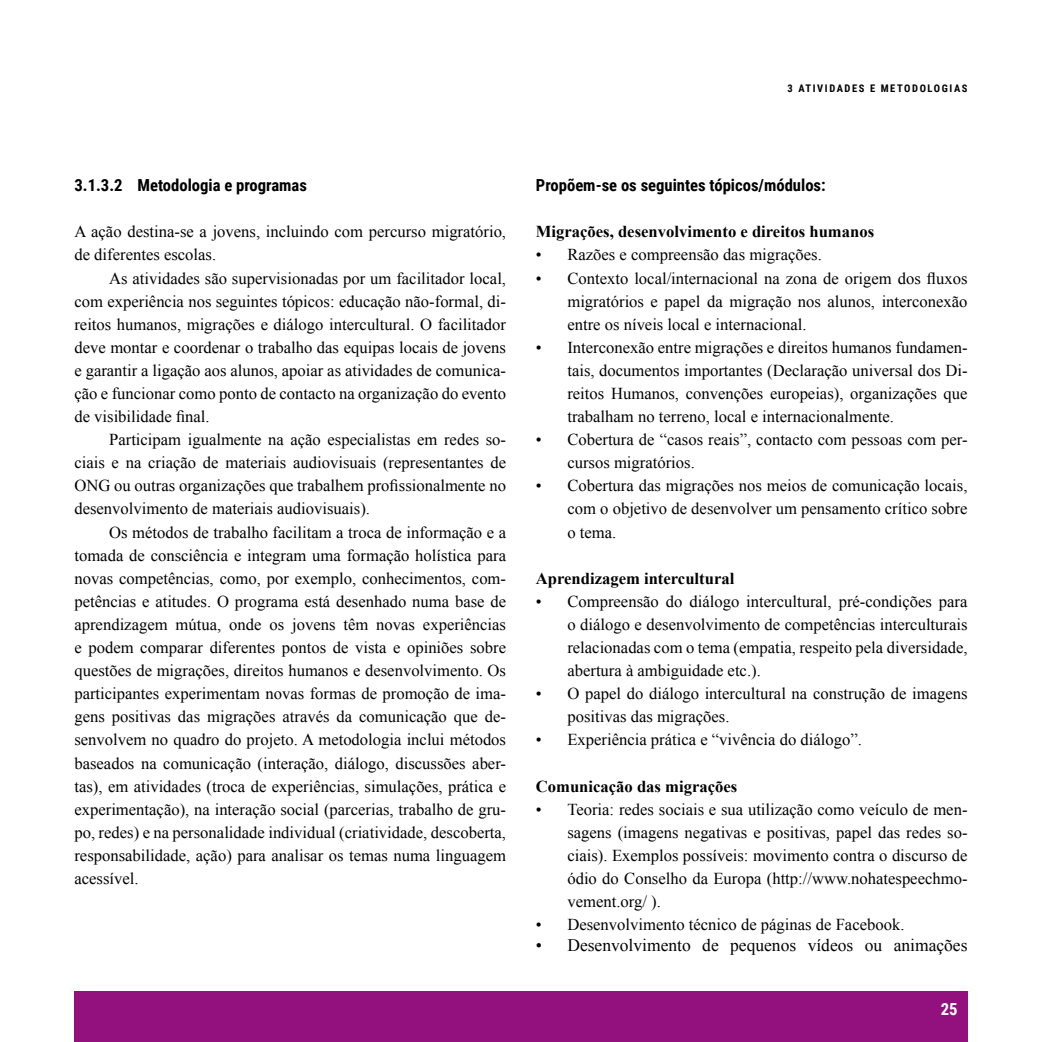
<style>
.page{position:relative;width:1042px;height:1042px;background:#fff}
.page>*{position:absolute;margin:0;border:0;box-sizing:border-box;transform-origin:0 0}
.t1{font:17.5px "Times New Roman";color:#000}
.t2{font:16.62px/23.1px "Times New Roman";color:#000;text-align:justify}
.t3{font:700 16.62px "Times New Roman";color:#000}
.t4{font:700 16.62px "Roboto Condensed";color:#000}
.t5{font:700 16.62px "Roboto Condensed";color:#fff}
.t6{font:700 10.5px "Roboto Condensed";letter-spacing:.15em;color:#000}
</style>
<div class="page">
<div style="left:74px;top:991px;width:893px;height:51px;background:#93117e"></div>
<p class="t6" style="left:787px;top:81px;width:182px">3 ATIVIDADES E METODOLOGIAS</p>
<p class="t4" style="left:74px;top:173px;width:234px">3.1.3.2 Metodologia e programas</p>
<p class="t2" style="left:74px;top:220px;width:433px">A ação destina-se a jovens, incluindo com percurso migratório, de diferentes escolas.</p>
<p class="t2" style="left:74px;top:266px;width:433px;text-indent:35px">As atividades são supervisionadas por um facilitador local, com experiência nos seguintes tópicos: educação não-formal, di&shy;reitos humanos, migrações e diálogo intercultural. O facilitador deve montar e coordenar o trabalho das equipas locais de jovens e garantir a ligação aos alunos, apoiar as atividades de comunica&shy;ção e funcionar como ponto de contacto na organização do evento de visibilidade final.</p>
<p class="t2" style="left:74px;top:428px;width:433px;text-indent:35px">Participam igualmente na ação especialistas em redes so&shy;ciais e na criação de materiais audiovisuais (representantes de ONG ou outras organizações que trabalhem profissionalmente no desenvolvimento de materiais audiovisuais).</p>
<p class="t2" style="left:74px;top:520px;width:433px;text-indent:35px">Os métodos de trabalho facilitam a troca de informação e a tomada de consciência e integram uma formação holística para novas competências, como, por exemplo, conhecimentos, com&shy;petências e atitudes. O programa está desenhado numa base de aprendizagem mútua, onde os jovens têm novas experiências e podem comparar diferentes pontos de vista e opiniões sobre questões de migrações, direitos humanos e desenvolvimento. Os participantes experimentam novas formas de promoção de ima&shy;gens positivas das migrações através da comunicação que de&shy;senvolvem no quadro do projeto. A metodologia inclui métodos baseados na comunicação (interação, diálogo, discussões aber&shy;tas), em atividades (troca de experiências, simulações, prática e experimentação), na interação social (parcerias, trabalho de gru&shy;po, redes) e na personalidade individual (criatividade, descoberta, responsabilidade, ação) para analisar os temas numa linguagem acessível.</p>
<p class="t4" style="left:536px;top:173px;width:291px">Propõem-se os seguintes tópicos/módulos:</p>
<p class="t3" style="left:536px;top:220px;width:340px">Migrações, desenvolvimento e direitos humanos</p>
<p class="t2" style="left:536px;top:243px;width:287px">• Razões e compreensão das migrações.</p>
<p class="t2" style="left:567px;top:266px;width:402px;text-indent:-32px">• Contexto local/internacional na zona de origem dos fluxos migratórios e papel da migração nos alunos, interconexão entre os níveis local e internacional.</p>
<p class="t2" style="left:567px;top:335px;width:402px;text-indent:-32px">• Interconexão entre migrações e direitos humanos fundamen&shy;tais, documentos importantes (Declaração universal dos Di&shy;reitos Humanos, convenções europeias), organizações que trabalham no terreno, local e internacionalmente.</p>
<p class="t2" style="left:567px;top:428px;width:402px;text-indent:-32px">• Cobertura de “casos reais”, contacto com pessoas com per&shy;cursos migratórios.</p>
<p class="t2" style="left:567px;top:474px;width:402px;text-indent:-32px">• Cobertura das migrações nos meios de comunicação locais, com o objetivo de desenvolver um pensamento crítico sobre o tema.</p>
<p class="t3" style="left:536px;top:567px;width:200px">Aprendizagem intercultural</p>
<p class="t2" style="left:567px;top:589px;width:402px;text-indent:-32px">• Compreensão do diálogo intercultural, pré-condições para o diálogo e desenvolvimento de competências interculturais relacionadas com o tema (empatia, respeito pela diversidade, abertura à ambiguidade etc.).</p>
<p class="t2" style="left:567px;top:682px;width:402px;text-indent:-32px">• O papel do diálogo intercultural na construção de imagens positivas das migrações.</p>
<p class="t2" style="left:536px;top:728px;width:328px">• Experiência prática e “vivência do diálogo”.</p>
<p class="t3" style="left:536px;top:774px;width:203px">Comunicação das migrações</p>
<p class="t2" style="left:567px;top:797px;width:402px;text-indent:-32px">• Teoria: redes sociais e sua utilização como veículo de men&shy;sagens (imagens negativas e positivas, papel das redes so&shy;ciais). Exemplos possíveis: movimento contra o discurso de ódio do Conselho da Europa (http://www.nohatespeechmo&shy;vement.org/ ).</p>
<p class="t2" style="left:536px;top:913px;width:370px">• Desenvolvimento técnico de páginas de Facebook.</p>
<p class="t1" style="left:536px;top:934px;width:433px">• Desenvolvimento de pequenos vídeos ou animações</p>
<p class="t5" style="left:941px;top:997px;width:18px">25</p>
</div>
